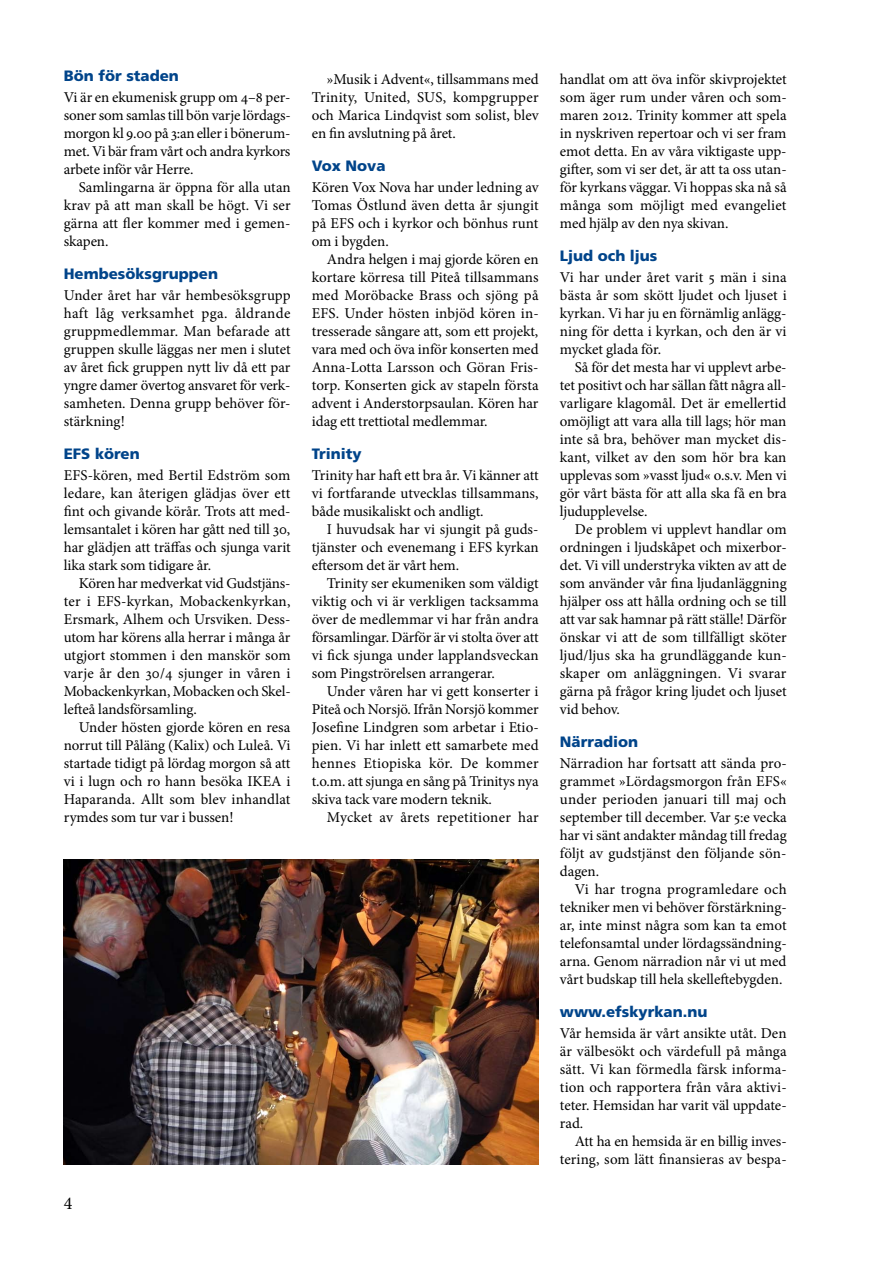
<style>
.page{position:relative;width:893px;height:1263px;background:#fff}
.page>*{position:absolute;margin:0;border:0;box-sizing:border-box;transform-origin:0 0}
.t1{font:18px "Minion Pro";color:#000}
.t2{font:15px/18px "Minion Pro";color:#000;text-align:justify}
.t3{font:900 15px "Frutiger LT Std";color:#00448a}
</style>
<div class="page">
<img style="left:64px;top:859px;width:475px;height:305px">
<p class="t3" style="left:64px;top:67px;width:117px">Bön för staden</p>
<p class="t2" style="left:64px;top:89px;width:228px">Vi är en ekumenisk grupp om 4–8 per&shy;soner som samlas till bön varje lördags&shy;morgon kl 9.00 på 3:an eller i bönerum&shy;met. Vi bär fram vårt och andra kyrkors arbete inför vår Herre.</p>
<p class="t2" style="left:64px;top:179px;width:228px;text-indent:15px">Samlingarna är öppna för alla utan krav på att man skall be högt. Vi ser gärna att fler kommer med i gemen&shy;skapen.</p>
<p class="t3" style="left:64px;top:265px;width:156px">Hembesöksgruppen</p>
<p class="t2" style="left:64px;top:287px;width:228px">Under året har vår hembesöksgrupp haft låg verksamhet pga. åldrande gruppmedlemmar. Man befarade att gruppen skulle läggas ner men i slutet av året fick gruppen nytt liv då ett par yngre damer övertog ansvaret för verk&shy;samheten. Denna grupp behöver för&shy;stärkning!</p>
<p class="t3" style="left:64px;top:445px;width:78px">EFS kören</p>
<p class="t2" style="left:64px;top:467px;width:228px">EFS-kören, med Bertil Edström som ledare, kan återigen glädjas över ett fint och givande körår. Trots att med&shy;lemsantalet i kören har gått ned till 30, har glädjen att träffas och sjunga varit lika stark som tidigare år.</p>
<p class="t2" style="left:64px;top:575px;width:228px;text-indent:15px">Kören har medverkat vid Gudstjäns&shy;ter i EFS-kyrkan, Mobackenkyrkan, Ersmark, Alhem och Ursviken. Dess&shy;utom har körens alla herrar i många år utgjort stommen i den manskör som varje år den 30/4 sjunger in våren i Mobackenkyrkan, Mobacken och Skel&shy;lefteå landsförsamling.</p>
<p class="t2" style="left:64px;top:719px;width:228px;text-indent:15px">Under hösten gjorde kören en resa norrut till Påläng (Kalix) och Luleå. Vi startade tidigt på lördag morgon så att vi i lugn och ro hann besöka IKEA i Haparanda. Allt som blev inhandlat rymdes som tur var i bussen!</p>
<p class="t1" style="left:64px;top:1191px;width:10px">4</p>
<p class="t2" style="left:312px;top:71px;width:228px;text-indent:15px">»Musik i Advent«, tillsammans med Trinity, United, SUS, kompgrupper och Marica Lindqvist som solist, blev en fin avslutning på året.</p>
<p class="t3" style="left:312px;top:157px;width:75px">Vox Nova</p>
<p class="t2" style="left:312px;top:179px;width:228px">Kören Vox Nova har under ledning av Tomas Östlund även detta år sjungit på EFS och i kyrkor och bönhus runt om i bygden.</p>
<p class="t2" style="left:312px;top:251px;width:228px;text-indent:15px">Andra helgen i maj gjorde kören en kortare körresa till Piteå tillsammans med Moröbacke Brass och sjöng på EFS. Under hösten inbjöd kören in&shy;tresserade sångare att, som ett projekt, vara med och öva inför konserten med Anna-Lotta Larsson och Göran Fris&shy;torp. Konserten gick av stapeln första advent i Anderstorpsaulan. Kören har idag ett trettiotal medlemmar.</p>
<p class="t3" style="left:312px;top:445px;width:51px">Trinity</p>
<p class="t2" style="left:312px;top:467px;width:228px">Trinity har haft ett bra år. Vi känner att vi fortfarande utvecklas tillsammans, både musikaliskt och andligt.</p>
<p class="t2" style="left:312px;top:521px;width:228px;text-indent:15px">I huvudsak har vi sjungit på guds&shy;tjänster och evenemang i EFS kyrkan eftersom det är vårt hem.</p>
<p class="t2" style="left:312px;top:575px;width:228px;text-indent:15px">Trinity ser ekumeniken som väldigt viktig och vi är verkligen tacksamma över de medlemmar vi har från andra församlingar. Därför är vi stolta över att vi fick sjunga under lapplandsveckan som Pingströrelsen arrangerar.</p>
<p class="t2" style="left:312px;top:683px;width:228px;text-indent:15px">Under våren har vi gett konserter i Piteå och Norsjö. Ifrån Norsjö kommer Josefine Lindgren som arbetar i Etio&shy;pien. Vi har inlett ett samarbete med hennes Etiopiska kör. De kommer t.o.m. att sjunga en sång på Trinitys nya skiva tack vare modern teknik.</p>
<p class="t2" style="left:327px;top:809px;width:213px">Mycket av årets repetitioner har</p>
<p class="t2" style="left:560px;top:71px;width:228px">handlat om att öva inför skivprojektet som äger rum under våren och som&shy;maren 2012. Trinity kommer att spela in nyskriven repertoar och vi ser fram emot detta. En av våra viktigaste upp&shy;gifter, som vi ser det, är att ta oss utan&shy;för kyrkans väggar. Vi hoppas ska nå så många som möjligt med evangeliet med hjälp av den nya skivan.</p>
<p class="t3" style="left:560px;top:247px;width:99px">Ljud och ljus</p>
<p class="t2" style="left:560px;top:269px;width:228px">Vi har under året varit 5 män i sina bästa år som skött ljudet och ljuset i kyrkan. Vi har ju en förnämlig anlägg&shy;ning för detta i kyrkan, och den är vi mycket glada för.</p>
<p class="t2" style="left:560px;top:359px;width:228px;text-indent:15px">Så för det mesta har vi upplevt arbe&shy;tet positivt och har sällan fått några all&shy;varligare klagomål. Det är emellertid omöjligt att vara alla till lags; hör man inte så bra, behöver man mycket dis&shy;kant, vilket av den som hör bra kan upplevas som »vasst ljud« o.s.v. Men vi gör vårt bästa för att alla ska få en bra ljudupplevelse.</p>
<p class="t2" style="left:560px;top:521px;width:228px;text-indent:15px">De problem vi upplevt handlar om ordningen i ljudskåpet och mixerbor&shy;det. Vi vill understryka vikten av att de som använder vår fina ljudanläggning hjälper oss att hålla ordning och se till att var sak hamnar på rätt ställe! Därför önskar vi att de som tillfälligt sköter ljud/ljus ska ha grundläggande kun&shy;skaper om anläggningen. Vi svarar gärna på frågor kring ljudet och ljuset vid behov.</p>
<p class="t3" style="left:560px;top:733px;width:80px">Närradion</p>
<p class="t2" style="left:560px;top:755px;width:228px;text-align:left">Närradion har fortsatt att sända pro&shy;grammet »Lördagsmorgon från EFS« under perioden januari till maj och september till december. Var 5:e vecka har vi sänt andakter måndag till fredag följt av gudstjänst den följande sön&shy;dagen.</p>
<p class="t2" style="left:560px;top:881px;width:228px;text-indent:15px">Vi har trogna programledare och tekniker men vi behöver förstärkning&shy;ar, inte minst några som kan ta emot telefonsamtal under lördagssändning&shy;arna. Genom närradion når vi ut med vårt budskap till hela skelleftebygden.</p>
<p class="t3" style="left:560px;top:1003px;width:149px">www.efskyrkan.nu</p>
<p class="t2" style="left:560px;top:1025px;width:228px;text-align:left">Vår hemsida är vårt ansikte utåt. Den är välbesökt och värdefull på många sätt. Vi kan förmedla färsk informa&shy;tion och rapportera från våra aktivi&shy;teter. Hemsidan har varit väl uppdate&shy;rad.</p>
<p class="t2" style="left:560px;top:1133px;width:227px;text-align:right">Att ha en hemsida är en billig inves&shy;tering, som lätt finansieras av bespa-</p>
</div>
